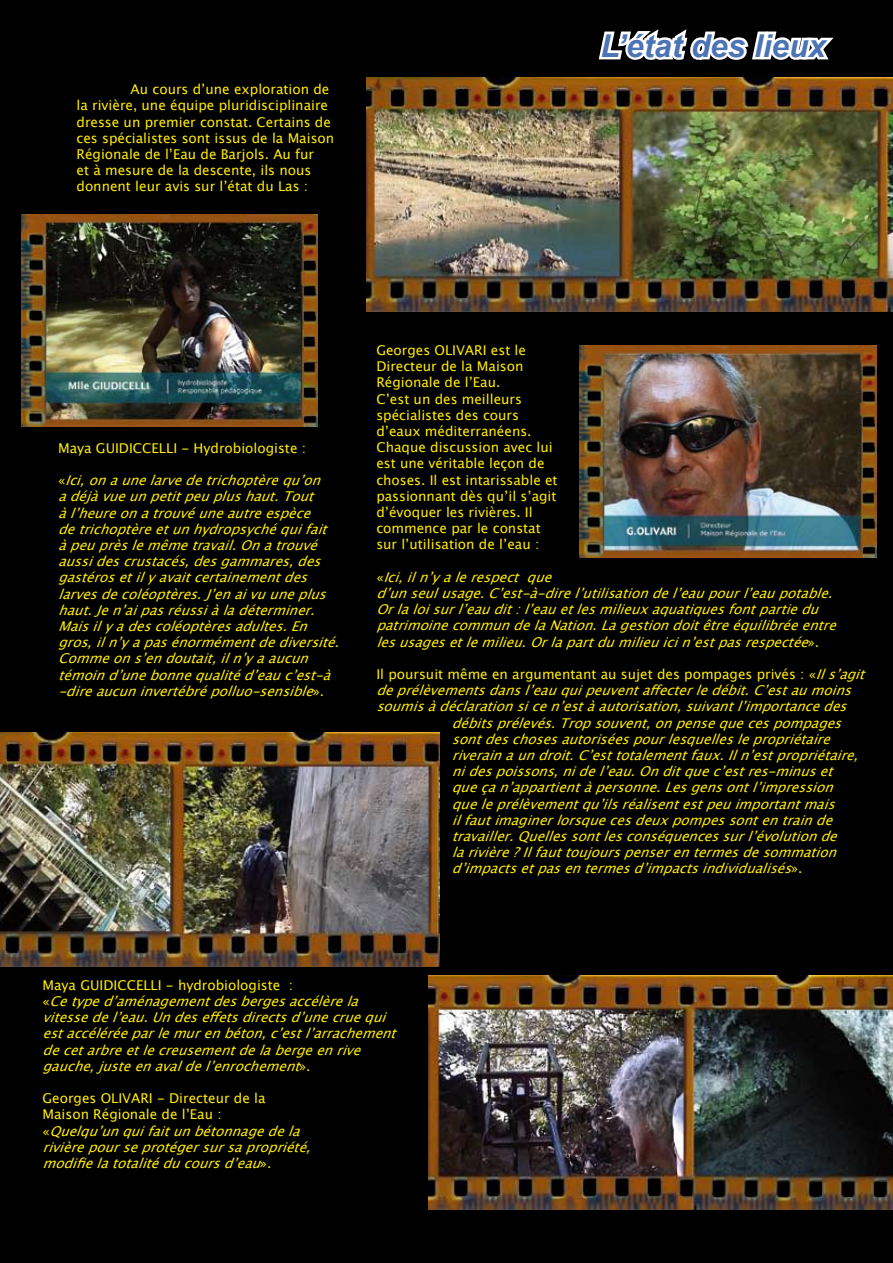
<style>
.page{position:relative;width:893px;height:1263px;background:#000}
.page>*{position:absolute;margin:0;border:0;box-sizing:border-box;transform-origin:0 0}
.t1{font:italic 700 31.5px "Arial";color:#4c73b3}
.t2{font:italic 13.5px/16.2px "Lucida Grande";color:#ffed00}
.t3{font:13.5px/16.2px "Lucida Grande";color:#ffed00}
.s1{font-style:normal}
.s2{font-style:italic}
</style>
<div class="page">
<img style="left:0;top:732px;width:439px;height:234px">
<img style="left:580px;top:345px;width:296px;height:212px">
<svg style="left:598px;top:29px;width:236px;height:31px"></svg>
<img style="left:367px;top:78px;width:526px;height:234px">
<img style="left:21px;top:215px;width:297px;height:211px">
<img style="left:428px;top:976px;width:465px;height:234px">
<p class="t3" style="left:77px;top:81px;width:259px;text-indent:54px">Au cours d’une exploration de la rivière, une équipe pluridisciplinaire dresse un premier constat. Certains de ces spécialistes sont issus de la Maison Régionale de l’Eau de Barjols. Au fur<br>et à mesure de la descente, ils nous donnent leur avis sur l’état du Las :</p>
<h1 class="t1" style="left:601px;top:28px;width:227px">L’état des lieux</h1>
<p class="t3" style="left:58px;top:440px;width:249px">Maya GUIDICCELLI - Hydrobiologiste :</p>
<p class="t2" style="left:58px;top:472px;width:291px"><span class="s1">«</span> Ici, on a une larve de trichoptère qu’on a déjà vue un petit peu plus haut. Tout<br>à l’heure on a trouvé une autre espèce<br>de trichoptère et un hydropsyché qui fait à peu près le même travail. On a trouvé aussi des crustacés, des gammares, des gastéros et il y avait certainement des larves de coléoptères. J’en ai vu une plus haut. Je n’ai pas réussi à la déterminer.<br>Mais il y a des coléoptères adultes. En gros, il n’y a pas énormément de diversité.<br>Comme on s’en doutait, il n’y a aucun témoin d’une bonne qualité d’eau c’est-à -dire aucun invertébré polluo-sensible<span class="s1">» .</span></p>
<p class="t3" style="left:376px;top:342px;width:183px">Georges OLIVARI est le<br>Directeur de la Maison<br>Régionale de l’Eau.<br>C’est un des meilleurs spécialistes des cours d’eaux méditerranéens.<br>Chaque discussion avec lui est une véritable leçon de choses. Il est intarissable et passionnant dès qu’il s’agit d’évoquer les rivières. Il commence par le constat sur l’utilisation de l’eau :</p>
<p class="t2" style="left:376px;top:569px;width:470px"><span class="s1">«</span> Ici, il n’y a le respectque<br>d’un seul usage. C’est-à-dire l’utilisation de l’eau pour l’eau potable.<br>Or la loi sur l’eau dit : l’eau et les milieux aquatiques font partie du patrimoine commun de la Nation. La gestion doit être équilibrée entre les usages et le milieu. Or la part du milieu ici n’est pas respectée<span class="s1">» .</span></p>
<p class="t3" style="left:376px;top:666px;width:498px">Il poursuit même en argumentant au sujet des pompages privés : «<span class="s2">Ils’agit</span></p>
<p class="t2" style="left:376px;top:682px;width:485px">de prélèvements dans l’eau qui peuvent affecter le débit. C’est au moins</p>
<p class="t2" style="left:376px;top:699px;width:481px">soumis à déclaration si ce n’est à autorisation, suivant l’importance des</p>
<p class="t2" style="left:452px;top:715px;width:400px">débits prélevés. Trop souvent, on pense que ces pompages</p>
<p class="t2" style="left:452px;top:731px;width:389px">sont des choses autorisées pour lesquelles le propriétaire</p>
<p class="t2" style="left:452px;top:747px;width:417px">riverain a un droit. C’est totalement faux. Il n’est propriétaire,</p>
<p class="t2" style="left:452px;top:763px;width:391px">ni des poissons, ni de l’eau. On dit que c’est res-minus et</p>
<p class="t2" style="left:452px;top:780px;width:391px">que ça n’appartient à personne. Les gens ont l’impression</p>
<p class="t2" style="left:452px;top:796px;width:393px">que le prélèvement qu’ils réalisent est peu important mais</p>
<p class="t2" style="left:452px;top:812px;width:391px">il faut imaginer lorsque ces deux pompes sont en train de</p>
<p class="t2" style="left:452px;top:828px;width:395px">travailler. Quelles sont les conséquences sur l’évolution de</p>
<p class="t2" style="left:452px;top:844px;width:395px">la rivière ? Il faut toujours penser en termes de sommation</p>
<p class="t2" style="left:452px;top:861px;width:352px">d’impacts et pas en termes d’impacts individualisés<span class="s1">» .</span></p>
<p class="t2" style="left:43px;top:977px;width:364px"><span class="s1">Maya GUIDICCELLI - hydrobiologiste :<br>«</span> Ce type d’aménagement des berges accélère la vitesse de l’eau. Un des effets directs d’une crue qui est accélérée par le mur en béton, c’est l’arrachement de cet arbre et le creusement de la berge en rive gauche, juste en aval de l’enrochement<span class="s1">» .</span></p>
<p class="t2" style="left:43px;top:1090px;width:278px"><span class="s1">Georges OLIVARI - Directeur de la<br>Maison Régionale de l’Eau :<br>«</span> Quelqu’un qui fait un bétonnage de la rivière pour se protéger sur sa propriété, modifie la totalité du cours d’eau<span class="s1">» .</span></p>
</div>
